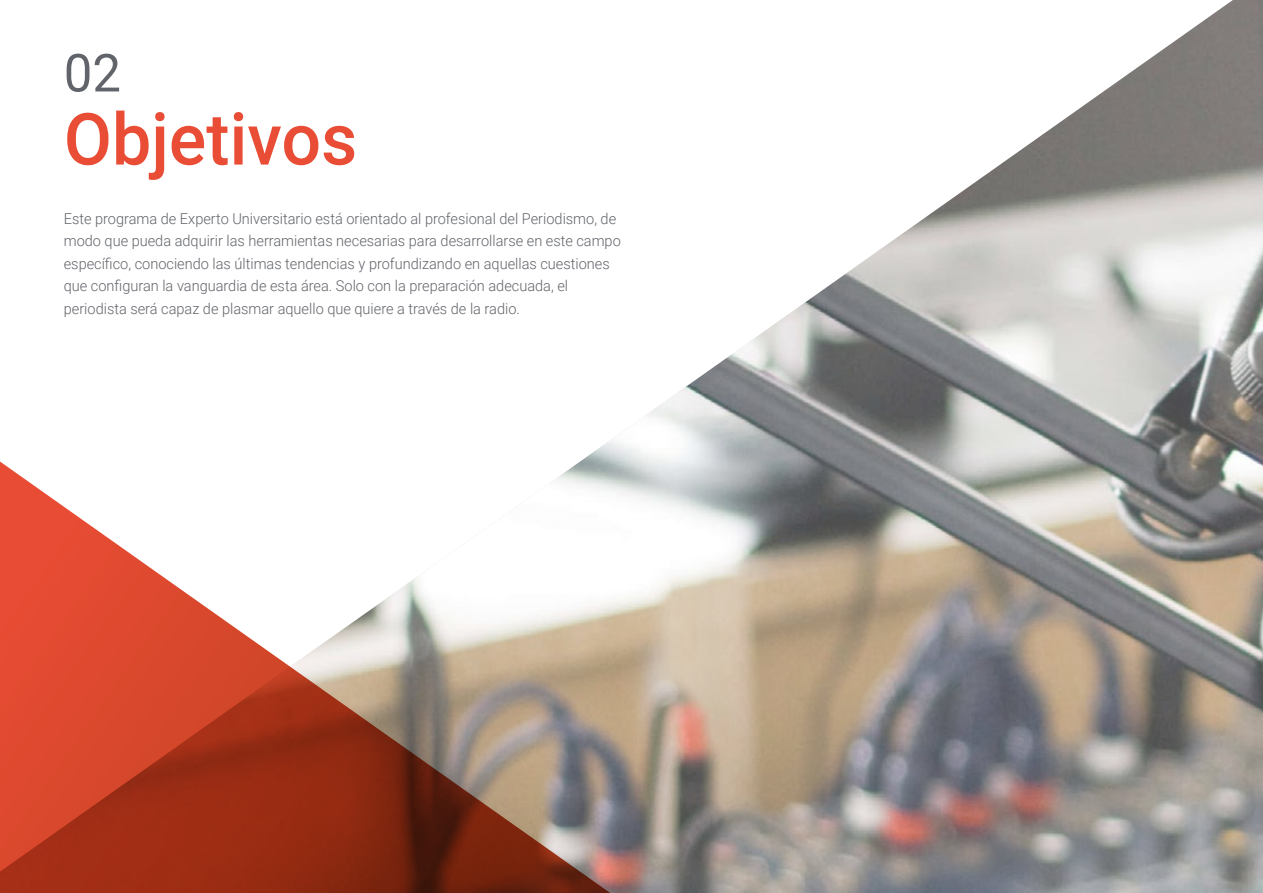
<style>
.page{position:relative;width:1263px;height:893px;background:#fff}
.page>*{position:absolute;margin:0;border:0;box-sizing:border-box;transform-origin:0 0}
.t1{font:500 72px "Roboto";color:#e94d35}
.t2{font:52.5px "Roboto";color:#61646a}
.t3{font:300 15px/22.5px "Roboto";color:#61646a}
</style>
<div class="page">
<img style="left:602px;top:0;width:661px;height:893px">
<svg style="left:0;top:446px;width:640px;height:447px"></svg>
<h2 class="t2" style="left:64px;top:36px;width:59px">02</h2>
<h1 class="t1" style="left:64px;top:89px;width:295px">Objetivos</h1>
<p class="t3" style="left:64px;top:207px;width:559px">Este programa de Experto Universitario está orientado al profesional del Periodismo, de modo que pueda adquirir las herramientas necesarias para desarrollarse en este campo específico, conociendo las últimas tendencias y profundizando en aquellas cuestiones que configuran la vanguardia de esta área. Solo con la preparación adecuada, el periodista será capaz de plasmar aquello que quiere a través de la radio.</p>
</div>
